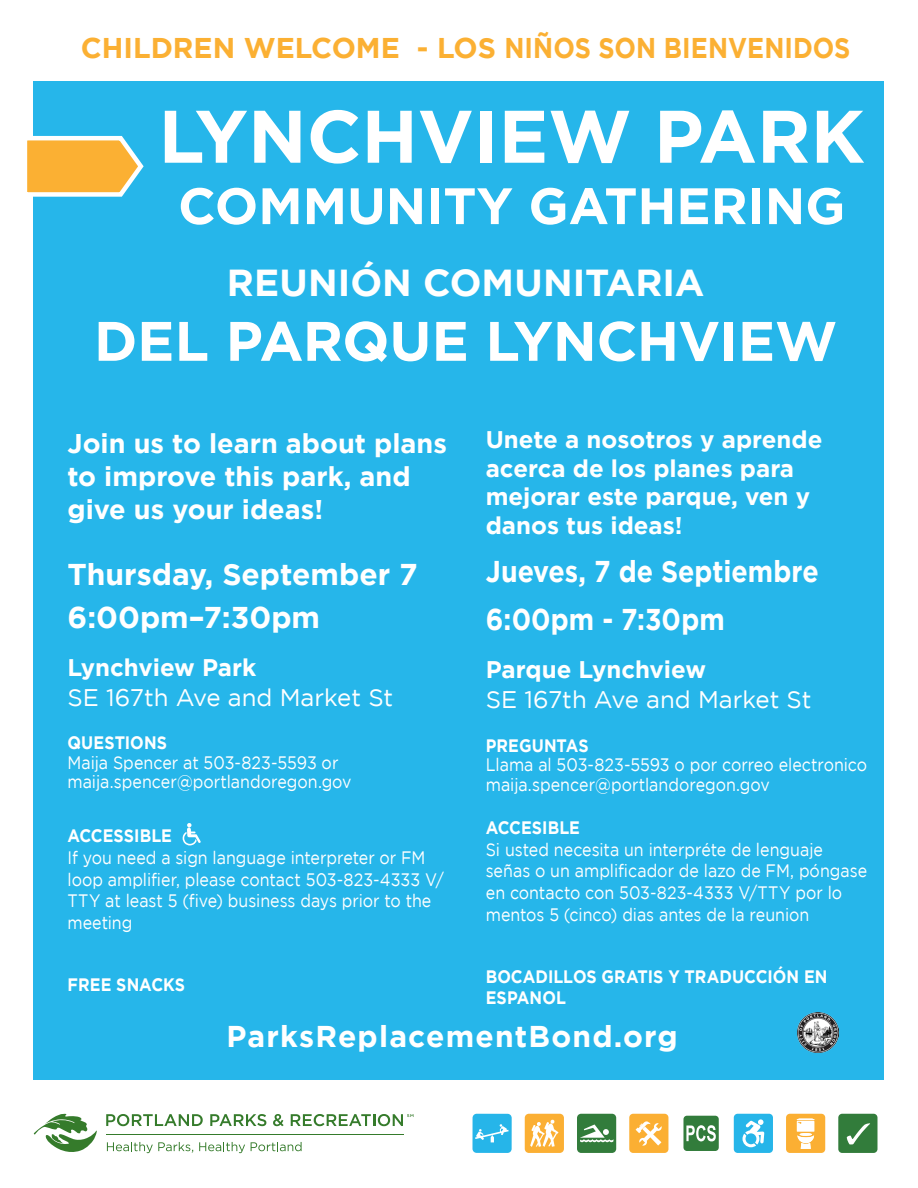
<style>
.page{position:relative;width:918px;height:1188px;background:#fff}
.page>*{position:absolute;margin:0;border:0;box-sizing:border-box;transform-origin:0 0}
.t1{font:700 74.25px "Gotham";color:#fff}
.t2{font:700 55.5px "Gotham";letter-spacing:-.005em;color:#fff}
.t3{font:700 51.15px "Gotham";color:#fff}
.t4{font:700 37.5px "Gotham";color:#fff}
.t5{font:700 30px "Gotham";color:#fff;scale:.89 1}
.t6{font:700 30px "Gotham";color:#fff}
.t7{font:700 30px "Gotham";letter-spacing:.04em;color:#fff}
.t8{font:700 28.5px "Gotham";color:#fbb033}
.t9{font:700 27px/33px "Gotham";color:#fff}
.t10{font:700 24px/28.5px "Gotham";color:#fff}
.t11{font:24px "Gotham";color:#fff}
.t12{font:18px/21.6px "Gotham";color:#fff;scale:.89 1}
.t13{font:700 18px/21.6px "Gotham";color:#fff;scale:.89 1}
.s1{font-weight:700}
</style>
<div class="page">
<div style="left:34px;top:81px;width:850px;height:999px;background:#26b6ea"></div>
<svg style="left:106px;top:1114px;width:97px;height:12px"></svg>
<svg style="left:210px;top:1114px;width:56px;height:12px"></svg>
<svg style="left:273px;top:1114px;width:11px;height:12px"></svg>
<svg style="left:107px;top:1142px;width:86px;height:11px"></svg>
<svg style="left:199px;top:1142px;width:46px;height:11px"></svg>
<svg style="left:251px;top:1142px;width:51px;height:9px"></svg>
<hr style="left:106px;top:1134px;width:297px;height:1px;background:#357b2b">
<svg style="left:34px;top:1114px;width:63px;height:38px"></svg>
<svg style="left:291px;top:1114px;width:122px;height:12px"></svg>
<svg style="left:27px;top:134px;width:117px;height:65px"></svg>
<img style="left:798px;top:1012px;width:40px;height:41px">
<svg style="left:472px;top:1114px;width:40px;height:39px;background:#3fbdeb"></svg>
<svg style="left:525px;top:1114px;width:39px;height:39px"></svg>
<svg style="left:577px;top:1114px;width:39px;height:39px;background:#529059"></svg>
<svg style="left:629px;top:1114px;width:39px;height:39px;background:#fbbd56"></svg>
<svg style="left:683px;top:1116px;width:36px;height:35px"></svg>
<svg style="left:734px;top:1114px;width:39px;height:39px;background:#4fc3ed"></svg>
<svg style="left:786px;top:1114px;width:39px;height:39px"></svg>
<svg style="left:838px;top:1114px;width:40px;height:39px;background:#47894f"></svg>
<svg style="left:182px;top:823px;width:19px;height:23px"></svg>
<p class="t8" style="left:81px;top:31px;width:771px">CHILDREN WELCOME - LOS NIÑOS SON BIENVENIDOS</p>
<h1 class="t1" style="left:159px;top:94px;width:708px">LYNCHVIEW PARK</h1>
<h3 class="t3" style="left:178px;top:176px;width:669px">COMMUNITY GATHERING</h3>
<p class="t4" style="left:227px;top:261px;width:479px">REUNIÓN COMUNITARIA</p>
<p class="t2" style="left:94px;top:309px;width:745px">DEL PARQUE LYNCHVIEW</p>
<p class="t9" style="left:68px;top:426px;width:381px">Join us to learn about plans to improve this park, and give us your ideas!</p>
<p class="t6" style="left:68px;top:557px;width:352px">Thursday, September 7</p>
<p class="t6" style="left:68px;top:600px;width:254px">6:00pm–7:30pm</p>
<p class="t10" style="left:68px;top:653px;width:190px">Lynchview Park</p>
<p class="t11" style="left:68px;top:684px;width:327px">SE 167th Ave and Market St</p>
<p class="t12" style="left:68px;top:733px;width:306px;line-height:19.5px"><span class="s1">QUESTIONS<br></span>Maija Spencer at 503-823-5593 or</p>
<p class="t12" style="left:68px;top:771px;width:321px">maija.spencer@portlandoregon.gov</p>
<p class="t12" style="left:68px;top:825px;width:424px"><span class="s1">ACCESSIBLE<br></span>If you need a sign language interpreter or FM loop amplifier, please contact 503-823-4333 V/<br>TTY at least 5 (five) business days prior to the meeting</p>
<p class="t13" style="left:68px;top:973px;width:134px">FREE SNACKS</p>
<p class="t10" style="left:486px;top:425px;width:338px">Unete a nosotros y aprende acerca de los planes para mejorar este parque, ven y danos tus ideas!</p>
<p class="t5" style="left:486px;top:554px;width:376px">Jueves, 7 de Septiembre</p>
<p class="t5" style="left:486px;top:603px;width:270px">6:00pm - 7:30pm</p>
<p class="t10" style="left:486px;top:655px;width:222px">Parque Lynchview</p>
<p class="t11" style="left:486px;top:687px;width:327px">SE 167th Ave and Market St</p>
<p class="t12" style="left:486px;top:735px;width:430px;line-height:19.5px"><span class="s1">PREGUNTAS<br></span>Llama al 503-823-5593 o por correo electronico</p>
<p class="t12" style="left:486px;top:773px;width:321px">maija.spencer@portlandoregon.gov</p>
<p class="t12" style="left:486px;top:817px;width:430px"><span class="s1">ACCESIBLE<br></span>Si usted necesita un interpréte de lenguaje señas o un amplificador de lazo de FM, póngase en contacto con 503-823-4333 V/TTY por lo mentos 5 (cinco) dias antes de la reunion</p>
<p class="t13" style="left:486px;top:965px;width:386px">BOCADILLOS GRATIS Y TRADUCCIÓN EN<br>ESPANOL</p>
<h3 class="t7" style="left:227px;top:1019px;width:453px">ParksReplacementBond.org</h3>
</div>
